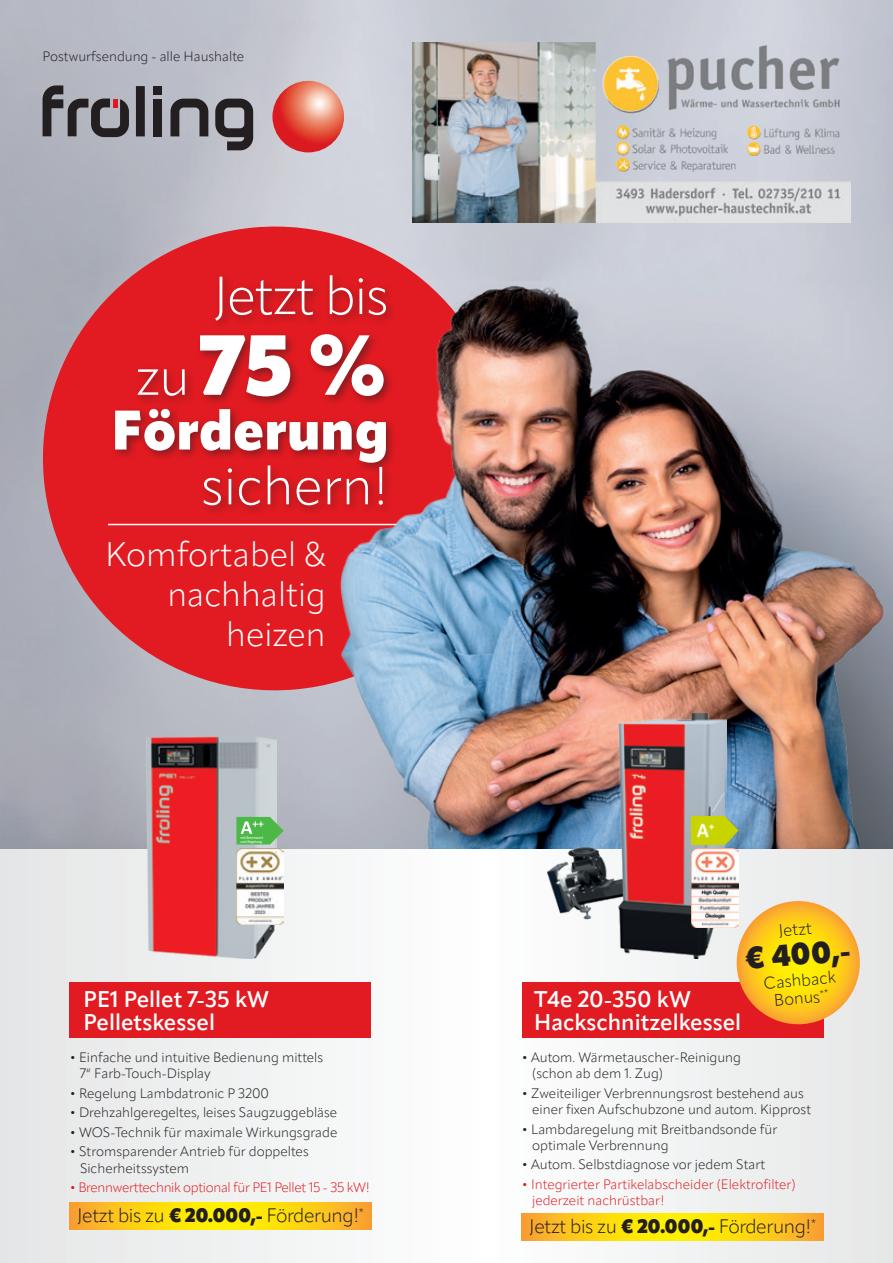
<style>
.page{position:relative;width:893px;height:1263px;background:#fff}
.page>*{position:absolute;margin:0;border:0;box-sizing:border-box;transform-origin:0 0}
.t1{font:900 84px "Apparat";color:#fff}
.t2{font:900 55.05px "Apparat";color:#fff}
.t3{font:300 52.8px "Apparat";letter-spacing:-.01em;color:#fff}
.t4{font:300 33.6px "Apparat";color:#fff}
.t5{font:900 30px "Apparat";color:#231f20}
.t6{font:600 22.5px "Apparat";color:#fff}
.t7{font:300 19.2px "Apparat";letter-spacing:-.02em;color:#231f20}
.t8{font:300 16.5px "Apparat";color:#231f20}
.t9{font:300 13.5px "Apparat";color:#231f20}
.t10{font:300 13.5px "Apparat";color:#e21a21}
.t11{font:300 13.5px "Apparat";letter-spacing:-.025em;color:#e21a21}
.t12{font:4.05px/3.6px "Calibri";letter-spacing:-.02em;color:#fff}
.s1{font-weight:300;font-size:52.8px}
.s2{font-weight:900}
</style>
<div class="page">
<div style="left:0;top:0;width:893px;height:1263px;background:linear-gradient(to right,#f0f0f0,#f3f4f3)"></div>
<img style="left:0;top:0;width:893px;height:849px">
<svg style="left:33px;top:216px;width:484px;height:485px;background:#ce5d65"></svg>
<hr style="left:108px;top:524px;width:333px;height:1px;background:#fff">
<img style="left:326px;top:281px;width:567px;height:568px">
<div style="left:70px;top:982px;width:301px;height:56px;background:#e21a21"></div>
<div style="left:522px;top:982px;width:301px;height:56px;background:#e21a21"></div>
<img style="left:412px;top:43px;width:438px;height:180px">
<img style="left:146px;top:737px;width:130px;height:221px">
<img style="left:547px;top:713px;width:179px;height:245px">
<div style="left:136px;top:86px;width:9px;height:50px;background:#231f20"></div>
<svg style="left:215px;top:99px;width:38px;height:51px;background:#616064"></svg>
<svg style="left:170px;top:99px;width:38px;height:37px"></svg>
<svg style="left:43px;top:85px;width:86px;height:52px;background:#78767c"></svg>
<div style="left:153px;top:99px;width:9px;height:37px;background:#231f20"></div>
<div style="left:153px;top:86px;width:9px;height:9px;background:#231f20"></div>
<img style="left:272px;top:81px;width:72px;height:71px;border-radius:35px">
<svg style="left:734px;top:901px;width:128px;height:126px;background:#f7c33e"></svg>
<div style="left:111px;top:271px;width:286px;height:245px;background:#231f20;opacity:.5"></div>
<img style="left:236px;top:849px;width:48px;height:75px">
<svg style="left:236px;top:817px;width:48px;height:27px"></svg>
<img style="left:691px;top:849px;width:48px;height:78px">
<img style="left:691px;top:817px;width:48px;height:27px">
<svg style="left:70px;top:1203px;width:301px;height:27px;background:#fdd113"></svg>
<svg style="left:522px;top:1213px;width:301px;height:27px;background:#fdd113"></svg>
<p class="t9" style="left:43px;top:48px;width:203px">Postwurfsendung - alle Haushalte</p>
<p class="t3" style="left:213px;top:264px;width:177px">Jetzt bis</p>
<p class="t1" style="left:136px;top:313px;width:254px"><span class="s1">zu</span> 75 %</p>
<p class="t2" style="left:112px;top:396px;width:279px">Förderung</p>
<p class="t3" style="left:201px;top:454px;width:189px">sichern!</p>
<p class="t4" style="left:105px;top:534px;width:222px">Komfortabel &amp;</p>
<p class="t4" style="left:167px;top:574px;width:160px">nachhaltig</p>
<p class="t4" style="left:226px;top:615px;width:101px">heizen</p>
<p class="t12" style="left:240px;top:835px;width:25px">mit Brennwert und Regelung</p>
<p class="t6" style="left:84px;top:986px;width:187px">PE1 Pellet 7-35 kW</p>
<p class="t6" style="left:84px;top:1008px;width:133px">Pelletskessel</p>
<p class="t9" style="left:70px;top:1049px;width:255px">• Einfache und intuitive Bedienung mittels</p>
<p class="t9" style="left:80px;top:1065px;width:132px">7“ Farb-Touch-Display</p>
<p class="t9" style="left:70px;top:1085px;width:201px">• Regelung Lambdatronic P 3200</p>
<p class="t9" style="left:70px;top:1104px;width:269px">• Drehzahlgeregeltes, leises Saugzuggebläse</p>
<p class="t9" style="left:70px;top:1124px;width:269px">• WOS-Technik für maximale Wirkungsgrade</p>
<p class="t9" style="left:70px;top:1143px;width:241px">• Stromsparender Antrieb für doppeltes</p>
<p class="t9" style="left:80px;top:1160px;width:111px">Sicherheitssystem</p>
<p class="t11" style="left:70px;top:1179px;width:302px">• Brennwerttechnik optional für PE1 Pellet 15 - 35 kW!</p>
<p class="t7" style="left:77px;top:1204px;width:288px">Jetzt bis zu <span class="s2">€ 20.000,-</span> Förderung!<sup>*</sup></p>
<p class="t8" style="left:778px;top:921px;width:35px;rotate:-5deg">Jetzt</p>
<p class="t5" style="left:743px;top:940px;width:108px;rotate:-5deg">€ 400,-</p>
<p class="t8" style="left:763px;top:973px;width:74px;rotate:-5deg">Cashback</p>
<p class="t8" style="left:773px;top:990px;width:56px;rotate:-5deg">Bonus<sup>**</sup></p>
<p class="t6" style="left:534px;top:986px;width:158px">T4e 20-350 kW</p>
<p class="t6" style="left:534px;top:1008px;width:209px">Hackschnitzelkessel</p>
<p class="t9" style="left:522px;top:1049px;width:221px">• Autom. Wärmetauscher-Reinigung</p>
<p class="t9" style="left:532px;top:1065px;width:132px">(schon ab dem 1. Zug)</p>
<p class="t9" style="left:522px;top:1085px;width:283px">• Zweiteiliger Verbrennungsrost bestehend aus</p>
<p class="t9" style="left:532px;top:1101px;width:281px">einer fixen Aufschubzone und autom. Kipprost</p>
<p class="t9" style="left:522px;top:1121px;width:257px">• Lambdaregelung mit Breitbandsonde für</p>
<p class="t9" style="left:532px;top:1137px;width:138px">optimale Verbrennung</p>
<p class="t9" style="left:522px;top:1156px;width:245px">• Autom. Selbstdiagnose vor jedem Start</p>
<p class="t10" style="left:522px;top:1176px;width:275px">• Integrierter Partikelabscheider (Elektrofilter)</p>
<p class="t10" style="left:532px;top:1192px;width:134px">jederzeit nachrüstbar!</p>
<p class="t7" style="left:529px;top:1215px;width:288px">Jetzt bis zu <span class="s2">€ 20.000,-</span> Förderung!<sup>*</sup></p>
</div>
